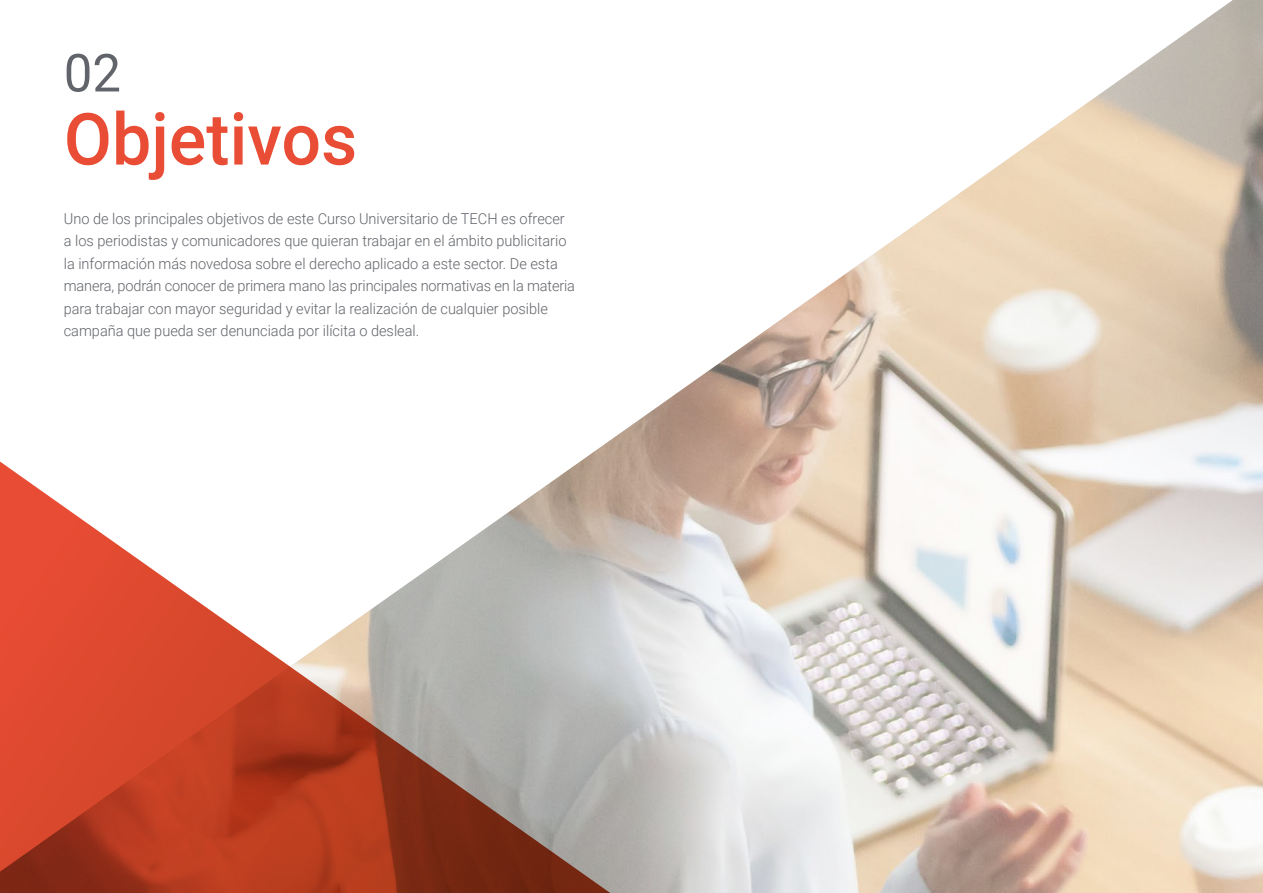
<style>
.page{position:relative;width:1263px;height:893px;background:#fff}
.page>*{position:absolute;margin:0;border:0;box-sizing:border-box;transform-origin:0 0}
.t1{font:500 72px "Roboto";color:#e94d35}
.t2{font:52.5px "Roboto";color:#61646a}
.t3{font:300 15px/22.5px "Roboto";color:#61646a}
</style>
<div class="page">
<img style="left:602px;top:0;width:661px;height:893px">
<svg style="left:0;top:446px;width:640px;height:447px"></svg>
<h2 class="t2" style="left:64px;top:36px;width:59px">02</h2>
<h1 class="t1" style="left:64px;top:89px;width:295px">Objetivos</h1>
<p class="t3" style="left:64px;top:207px;width:513px">Uno de los principales objetivos de este Curso Universitario de TECH es ofrecer a los periodistas y comunicadores que quieran trabajar en el ámbito publicitario la información más novedosa sobre el derecho aplicado a este sector. De esta manera, podrán conocer de primera mano las principales normativas en la materia para trabajar con mayor seguridad y evitar la realización de cualquier posible campaña que pueda ser denunciada por ilícita o desleal.</p>
</div>
